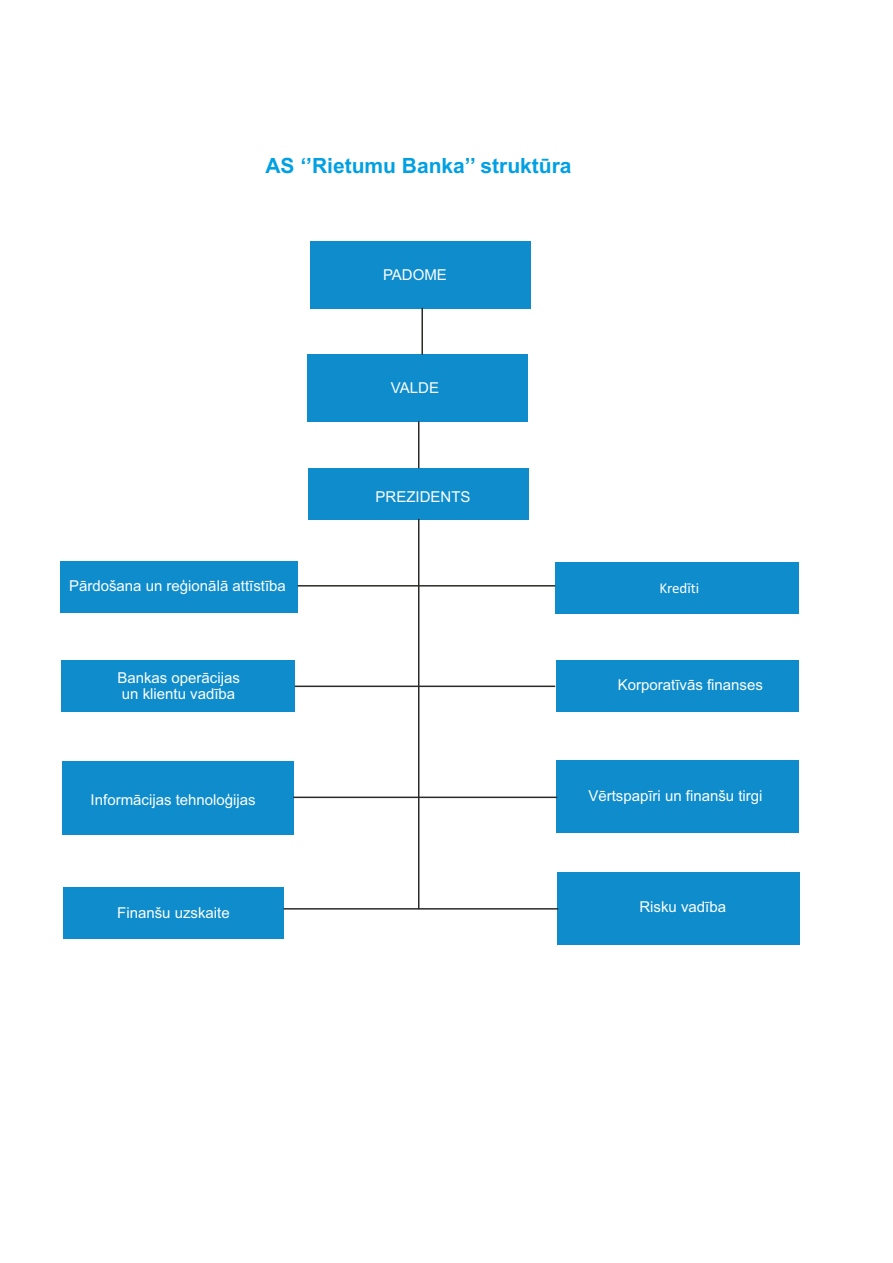
<style>
.page{position:relative;width:893px;height:1263px;background:#fff}
.page>*{position:absolute;margin:0;border:0;box-sizing:border-box;transform-origin:0 0}
.t1{font:700 21px "Arial";color:#00a0e3}
.t2{font:15px/16.8px "Arial";color:#fefefe;text-align:center}
.t3{font:15px "Calibri";color:#fefefe}
</style>
<div class="page">
<div style="left:307px;top:354px;width:220px;height:68px;background:#0e8ccc"></div>
<div style="left:308px;top:468px;width:221px;height:51px;background:#0e8ccc"></div>
<div style="left:61px;top:561px;width:237px;height:51px;background:#0e8ccc"></div>
<div style="left:62px;top:660px;width:233px;height:51px;background:#0e8ccc"></div>
<div style="left:62px;top:761px;width:231px;height:73px;background:#0e8ccc"></div>
<div style="left:556px;top:761px;width:242px;height:72px;background:#0e8ccc"></div>
<div style="left:556px;top:660px;width:242px;height:51px;background:#0e8ccc"></div>
<div style="left:555px;top:563px;width:243px;height:51px;background:#0e8ccc"></div>
<div style="left:63px;top:887px;width:220px;height:51px;background:#0e8ccc"></div>
<hr style="left:418px;top:421px;width:1px;height:47px;background:#2b2a29">
<hr style="left:418px;top:519px;width:1px;height:390px;background:#2b2a29">
<hr style="left:298px;top:585px;width:257px;height:1px;background:#2b2a29">
<hr style="left:295px;top:685px;width:260px;height:2px;background:#2b2a29">
<hr style="left:293px;top:796px;width:264px;height:2px;background:#2b2a29">
<div style="left:310px;top:241px;width:221px;height:67px;background:#0e8ccc"></div>
<hr style="left:421px;top:308px;width:2px;height:47px;background:#2b2a29">
<div style="left:557px;top:872px;width:242px;height:72px;background:#0e8ccc"></div>
<hr style="left:283px;top:908px;width:275px;height:1px;background:#2b2a29">
<h1 class="t1" style="left:265px;top:158px;width:308px">AS ‘’Rietumu Banka’’ struktūra</h1>
<p class="t2" style="left:383px;top:268px;width:65px">PADOME</p>
<p class="t2" style="left:391px;top:381px;width:50px">VALDE</p>
<p class="t2" style="left:375px;top:489px;width:97px">PREZIDENTS</p>
<p class="t2" style="left:69px;top:578px;width:218px">Pārdošana un reģionālā attīstība</p>
<p class="t3" style="left:659px;top:582px;width:41px">Kredīti</p>
<p class="t2" style="left:117px;top:670px;width:124px">Bankas operācijas un klientu vadība</p>
<p class="t2" style="left:618px;top:677px;width:147px">Korporatīvās finanses</p>
<p class="t2" style="left:91px;top:793px;width:167px">Informācijas tehnoloģijas</p>
<p class="t2" style="left:588px;top:788px;width:176px">Vērtspapīri un finanšu tirgi</p>
<p class="t2" style="left:117px;top:906px;width:114px">Finanšu uzskaite</p>
<p class="t2" style="left:639px;top:900px;width:88px">Risku vadība</p>
</div>
